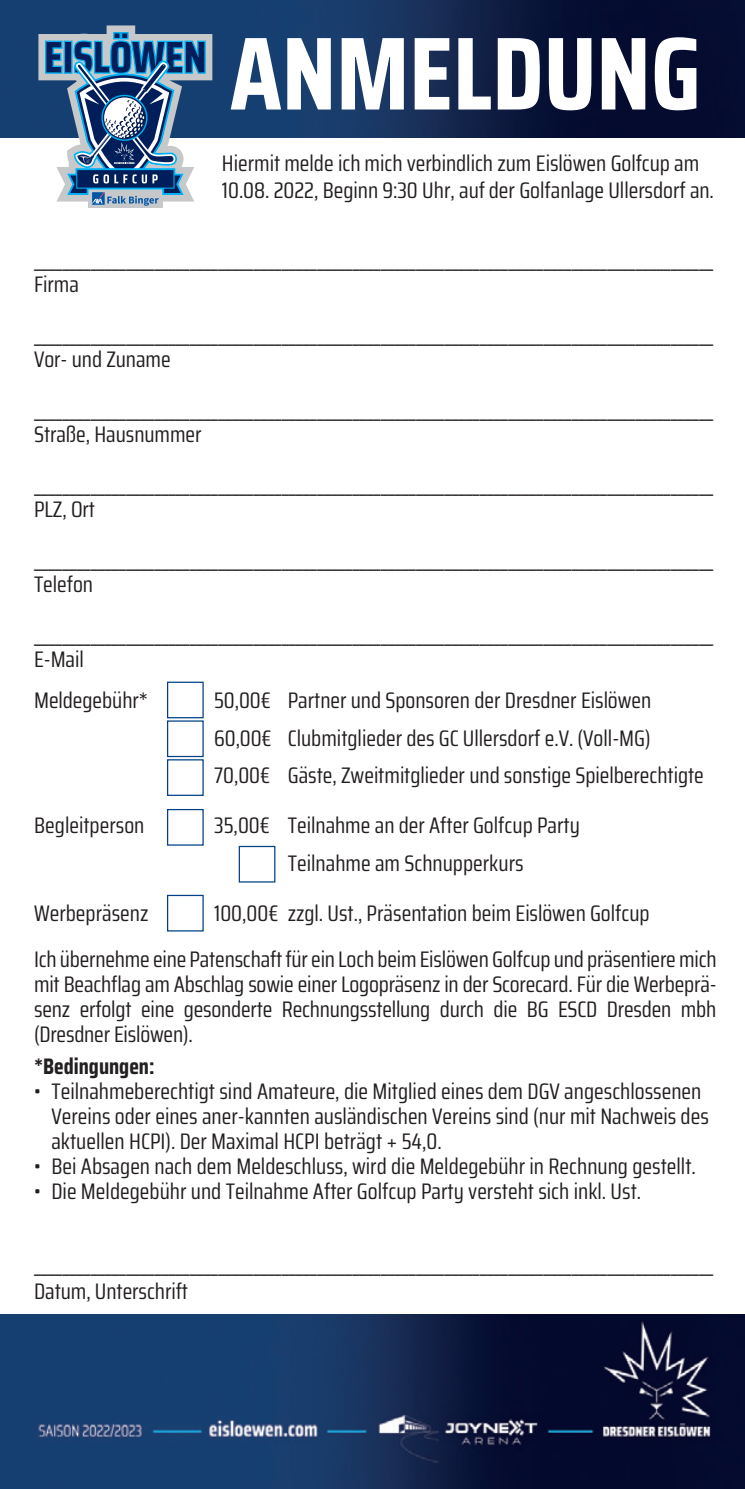
<style>
.page{position:relative;width:745px;height:1489px;background:#fff}
.page>*{position:absolute;margin:0;border:0;box-sizing:border-box;transform-origin:0 0}
.t1{font:700 103.75px "Saira Condensed";color:#fff}
.t2{font:22.5px/25px "Saira Condensed";color:#231f20}
.t3{font:700 22.5px "Saira Condensed";color:#231f20}
</style>
<div class="page">
<img style="left:0;top:0;width:744px;height:1488px">
<div style="left:0;top:138px;width:744px;height:1175px;background:#fff"></div>
<div style="left:167px;top:681px;width:36px;height:37px;background:#fff;border:1px solid #014086"></div>
<div style="left:167px;top:720px;width:36px;height:37px;background:#fff;border:1px solid #014086"></div>
<div style="left:167px;top:759px;width:36px;height:36px;background:#fff;border:1px solid #014086"></div>
<div style="left:167px;top:809px;width:36px;height:36px;background:#fff;border:1px solid #014086"></div>
<div style="left:167px;top:894px;width:36px;height:37px;background:#fff;border:1px solid #014086"></div>
<div style="left:238px;top:845px;width:37px;height:37px;background:#fff;border:1px solid #014086"></div>
<div style="left:88px;top:189px;width:74px;height:19px;background:#c7c8ca"></div>
<svg style="left:38px;top:25px;width:174px;height:181px"></svg>
<h1 class="t1" style="left:230px;top:-6px;width:472px">ANMELDUNG</h1>
<p class="t2" style="left:222px;top:149px;width:493px;line-height:27px">Hiermit melde ich mich verbindlich zum Eislöwen Golfcup am<br>10.08. 2022, Beginn 9:30 Uhr, auf der Golfanlage Ullersdorf an.</p>
<p class="t2" style="left:34px;top:246px;width:680px">________________________________________________________________________________________________<br>Firma</p>
<p class="t2" style="left:34px;top:321px;width:680px">________________________________________________________________________________________________<br>Vor- und Zuname</p>
<p class="t2" style="left:34px;top:396px;width:680px">________________________________________________________________________________________________<br>Straße, Hausnummer</p>
<p class="t2" style="left:34px;top:471px;width:680px">________________________________________________________________________________________________<br>PLZ, Ort</p>
<p class="t2" style="left:34px;top:546px;width:680px">________________________________________________________________________________________________<br>Telefon</p>
<p class="t2" style="left:34px;top:621px;width:680px">________________________________________________________________________________________________<br>E-Mail</p>
<p class="t2" style="left:34px;top:687px;width:115px">Meldegebühr*</p>
<p class="t2" style="left:214px;top:681px;width:491px;line-height:37.5px">50,00€ Partner und Sponsoren der Dresdner Eislöwen<br>60,00€ Clubmitglieder des GC Ullersdorf e.V. (Voll-MG)<br>70,00€ Gäste, Zweitmitglieder und sonstige Spielberechtigte</p>
<p class="t2" style="left:34px;top:812px;width:112px">Begleitperson</p>
<p class="t2" style="left:287px;top:806px;width:293px;line-height:37.5px;text-indent:-74px">35,00€ Teilnahme an der After Golfcup Party<br>Teilnahme am Schnupperkurs</p>
<p class="t2" style="left:34px;top:899px;width:116px">Werbepräsenz</p>
<p class="t2" style="left:214px;top:899px;width:436px">100,00€ zzgl. Ust., Präsentation beim Eislöwen Golfcup</p>
<p class="t2" style="left:34px;top:946px;width:683px;text-align:justify">Ich übernehme eine Patenschaft für ein Loch beim Eislöwen Golfcup und präsentiere mich mit Beachflag am Abschlag sowie einer Logopräsenz in der Scorecard. Für die Werbeprä&shy;senz erfolgt eine gesonderte Rechnungsstellung durch die BG ESCD Dresden mbh (Dresdner Eislöwen).</p>
<p class="t3" style="left:34px;top:1048px;width:122px">*Bedingungen:</p>
<p class="t2" style="left:51px;top:1077px;width:658px;text-indent:-17px">• Teilnahmeberechtigt sind Amateure, die Mitglied eines dem DGV angeschlossenen<br>Vereins oder eines aner-kannten ausländischen Vereins sind (nur mit Nachweis des aktuellen HCPI). Der Maximal HCPI beträgt + 54,0.</p>
<p class="t2" style="left:34px;top:1152px;width:662px">• Bei Absagen nach dem Meldeschluss, wird die Meldegebühr in Rechnung gestellt.</p>
<p class="t2" style="left:34px;top:1177px;width:608px">• Die Meldegebühr und Teilnahme After Golfcup Party versteht sich inkl. Ust.</p>
<p class="t2" style="left:34px;top:1250px;width:680px;line-height:27px">________________________________________________________________________________________________<br>Datum, Unterschrift</p>
</div>
